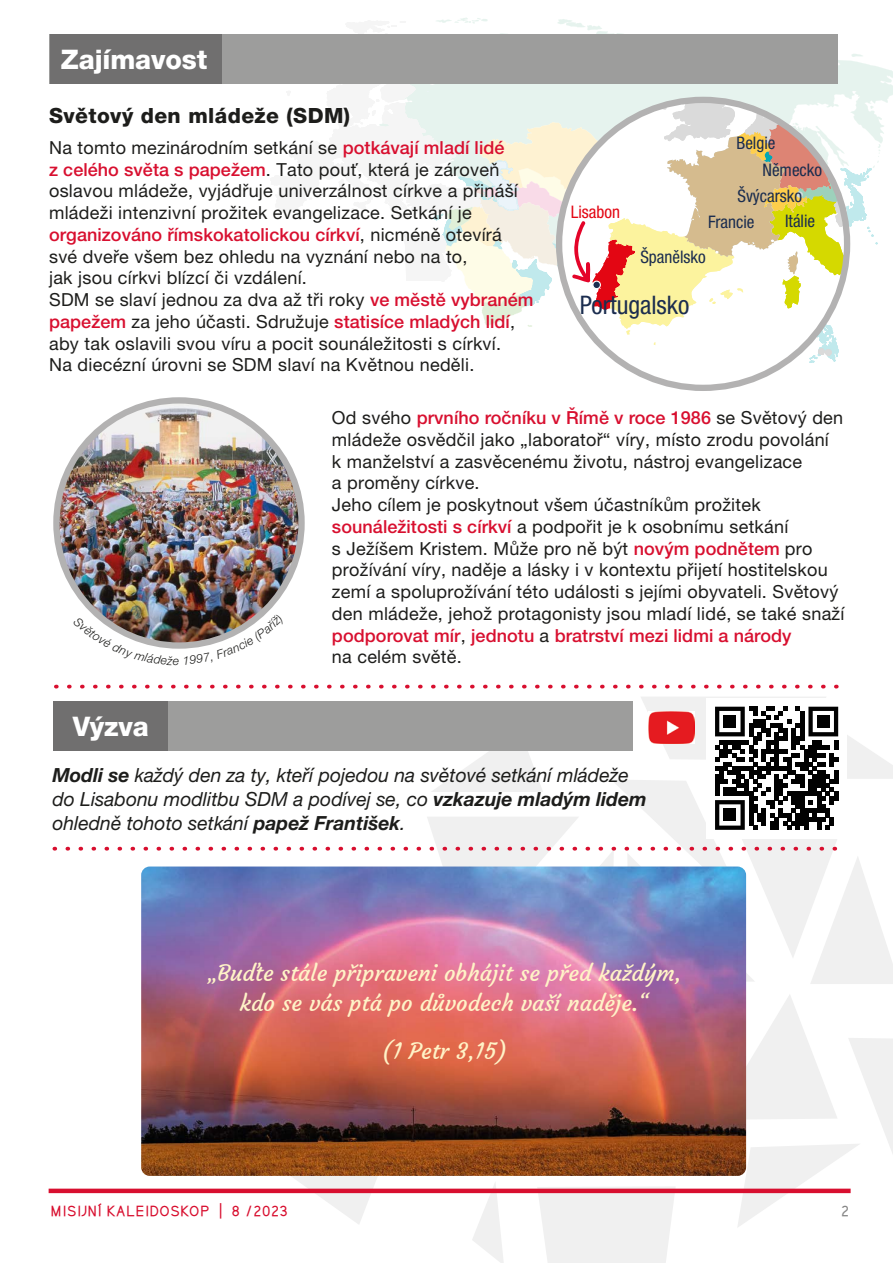
<style>
.page{position:relative;width:893px;height:1263px;background:#fff}
.page>*{position:absolute;margin:0;border:0;box-sizing:border-box;transform-origin:0 0}
.t1{font:800 27px "Helvetica Neue LT Pro";letter-spacing:-.005em;color:#fff}
.t2{font:condensed 25.65px "Helvetica Neue LT Pro";color:#1b2d4f}
.t3{font:22.5px/30px "Courgette";color:#fff3c7;text-align:center}
.t4{font:800 21px "Helvetica Neue LT Pro";letter-spacing:.02em;color:#1d1d1b}
.t5{font:italic 19.5px/24px "Helvetica Neue LT Pro";color:#1d1d1b}
.t6{font:18px/21.8px "Helvetica Neue LT Pro";letter-spacing:.015em;color:#1d1d1b}
.t7{font:condensed 17.4px/24.5px "Helvetica Neue LT Pro";color:#1b2d4f}
.t8{font:condensed 17.4px "Helvetica Neue LT Pro";color:#e30613}
.t9{font:700 12.75px "Kirvy";letter-spacing:.05em;color:#d80f2f}
.t10{font:700 12.75px "Kirvy";color:#878787}
.t11{font:italic 300 12px "Helvetica Neue LT Pro";color:#1d1d1b}
.s1{font-weight:500;color:#d80f2f}
.s2{font-weight:700}
.s3{font-size:15.9px}
</style>
<div class="page">
<svg style="left:878px;top:67px;width:15px;height:95px"></svg>
<div style="left:49px;top:35px;width:788px;height:49px;background:#9d9d9c"></div>
<div style="left:50px;top:35px;width:171px;height:49px;background:#706f6f"></div>
<svg style="left:56px;top:685px;width:783px;height:3px"></svg>
<img style="left:56px;top:400px;width:246px;height:245px;border-radius:123px">
<img style="left:54px;top:697px;width:839px;height:566px">
<div style="left:723px;top:715px;width:13px;height:13px;background:#010101"></div>
<div style="left:817px;top:715px;width:13px;height:13px;background:#010101"></div>
<div style="left:723px;top:809px;width:13px;height:12px;background:#010101"></div>
<img style="left:649px;top:711px;width:45px;height:32px">
<svg style="left:559px;top:100px;width:288px;height:288px"></svg>
<svg style="left:270px;top:18px;width:608px;height:345px"></svg>
<img style="left:94px;top:616px;width:79px;height:33px">
<img style="left:184px;top:614px;width:82px;height:35px">
<h1 class="t1" style="left:61px;top:44px;width:148px">Zajímavost</h1>
<p class="t4" style="left:49px;top:103px;width:302px">Světový den mládeže (SDM)</p>
<p class="t6" style="left:49px;top:136px;width:486px">Na tomto mezinárodním setkání se <span class="s1">potkávají mladí lidé<br>z celého světa s papežem</span>. Tato pouť, která je zároveň oslavou mládeže, vyjádřuje univerzálnost církve a přináší mládeži intenzivní prožitek evangelizace. Setkání je <span class="s1">organizováno římskokatolickou církví</span>, nicméně otevírá své dveře všem bez ohledu na vyznání nebo na to,<br>jak jsou církvi blízcí či vzdálení.<br>SDM se slaví jednou za dva až tři roky <span class="s1">ve městě vybraném papežem</span> za jeho účasti. Sdružuje <span class="s1">statisíce mladých lidí</span>, aby tak oslavili svou víru a pocit sounáležitosti s církví.<br>Na diecézní úrovni se SDM slaví na Květnou neděli.</p>
<p class="t6" style="left:332px;top:407px;width:514px">Od svého <span class="s1">prvního ročníku v Římě v roce 1986</span> se Světový den mládeže osvědčil jako „laboratoř“ víry, místo zrodu povolání<br>k manželství a zasvěcenému životu, nástroj evangelizace<br>a proměny církve.<br>Jeho cílem je poskytnout všem účastníkům prožitek <span class="s1">sounáležitosti s církví</span> a podpořit je k osobnímu setkání<br>s Ježíšem Kristem. Může pro ně být <span class="s1">novým podnětem</span> pro prožívání víry, naděje a lásky i v kontextu přijetí hostitelskou zemí a spoluprožívání této události s jejími obyvateli. Světový den mládeže, jehož protagonisty jsou mladí lidé, se také snaží <span class="s1">podporovat mír</span>, <span class="s1">jednotu</span> a <span class="s1">bratrství mezi lidmi a národy<br></span>na celém světě.</p>
<p class="t7" style="left:736px;top:131px;width:41px">Belgie</p>
<p class="t7" style="left:785px;top:184px;width:32px;text-indent:-48px">Švýcarsko<br>Itálie</p>
<p class="t7" style="left:762px;top:157px;width:61px">Německo</p>
<p class="t8" style="left:571px;top:201px;width:51px">Lisabon</p>
<p class="t7" style="left:708px;top:209px;width:48px">Francie</p>
<p class="t7" style="left:640px;top:245px;width:67px">Španělsko</p>
<h2 class="t2" style="left:580px;top:290px;width:111px">Portugalsko</h2>
<p class="t11" style="left:173px;top:653px;width:8px">e</p>
<h1 class="t1" style="left:73px;top:710px;width:77px">Výzva</h1>
<p class="t5" style="left:52px;top:762px;width:596px"><span class="s2">Modli se</span> každý den za ty, kteří pojedou na světové setkání mládeže do Lisabonu modlitbu SDM a podívej se, co <span class="s2">vzkazuje mladým lidem </span>ohledně tohoto setkání <span class="s2">papež František</span>.</p>
<p class="t3" style="left:207px;top:957px;width:476px">„Buďte stále připraveni obhájit se před každým, kdo se vás ptá po důvodech vaší naděje.“</p>
<p class="t3" style="left:382px;top:1036px;width:127px">(1 Petr 3,15)</p>
<p class="t9" style="left:51px;top:1203px;width:238px">MISIJNÍ KALEIDOSKOP <span class="s3">|</span> 8 /2023</p>
<p class="t10" style="left:842px;top:1203px;width:9px">2</p>
</div>
